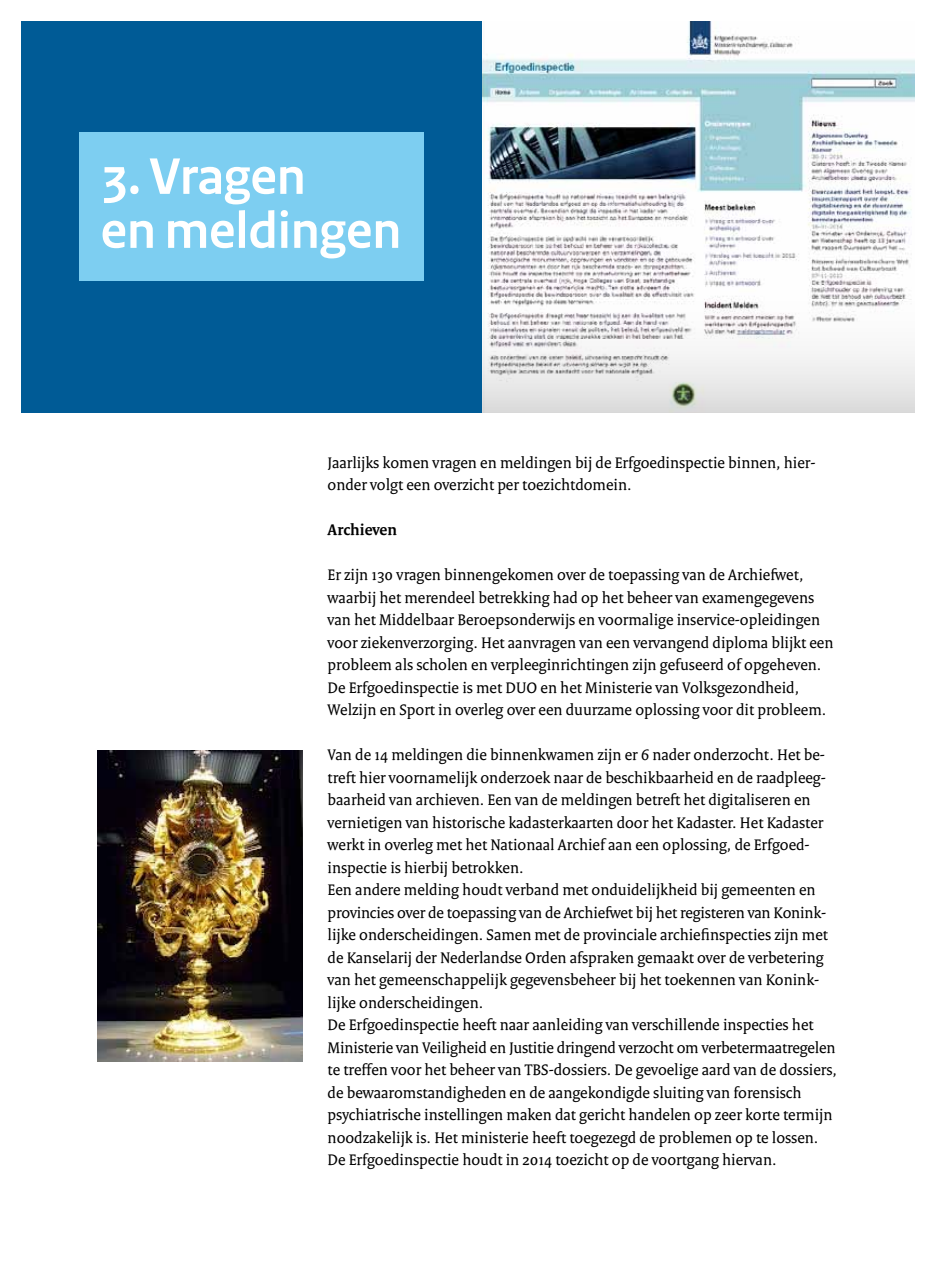
<style>
.page{position:relative;width:936px;height:1263px;background:#fff}
.page>*{position:absolute;margin:0;border:0;box-sizing:border-box;transform-origin:0 0}
.t1{font:700 54px/54px "Rijksoverheid Sans";color:#fff}
.t2{font:16.5px/22.5px "Rijksoverheid Serif";color:#000}
.t3{font:700 16.5px "Rijksoverheid Serif";color:#000}
</style>
<div class="page">
<svg style="left:482px;top:21px;width:432px;height:392px"></svg>
<img style="left:98px;top:751px;width:204px;height:310px">
<div style="left:21px;top:21px;width:461px;height:392px;background:#005b96"></div>
<div style="left:79px;top:132px;width:345px;height:149px;background:#7dcef1"></div>
<h1 class="t1" style="left:101px;top:150px;width:302px">3. Vragen<br>en meldingen</h1>
<p class="t2" style="left:327px;top:451px;width:489px">Jaarlijks komen vragen en meldingen bij de Erfgoedinspectie binnen, hier&shy;onder volgt een overzicht per toezichtdomein.</p>
<p class="t3" style="left:327px;top:520px;width:71px">Archieven</p>
<p class="t2" style="left:327px;top:563px;width:507px">Er zijn 130 vragen binnengekomen over de toepassing van de Archiefwet, waarbij het merendeel betrekking had op het beheer van examengegevens van het Middelbaar Beroepsonderwijs en voormalige inservice-opleidingen voor ziekenverzorging. Het aanvragen van een vervangend diploma blijkt een probleem als scholen en verpleeginrichtingen zijn gefuseerd of opgeheven.<br>De Erfgoedinspectie is met DUO en het Ministerie van Volksgezondheid, Welzijn en Sport in overleg over een duurzame oplossing voor dit probleem.</p>
<p class="t2" style="left:327px;top:743px;width:511px">Van de 14 meldingen die binnenkwamen zijn er 6 nader onderzocht. Het be&shy;treft hier voornamelijk onderzoek naar de beschikbaarheid en de raadpleeg&shy;baarheid van archieven. Een van de meldingen betreft het digitaliseren en vernietigen van historische kadasterkaarten door het Kadaster. Het Kadaster werkt in overleg met het Nationaal Archief aan een oplossing, de Erfgoed&shy;inspectie is hierbij betrokken.<br>Een andere melding houdt verband met onduidelijkheid bij gemeenten en provincies over de toepassing van de Archiefwet bij het registeren van Konink&shy;lijke onderscheidingen. Samen met de provinciale archiefinspecties zijn met de Kanselarij der Nederlandse Orden afspraken gemaakt over de verbetering van het gemeenschappelijk gegevensbeheer bij het toekennen van Konink&shy;lijke onderscheidingen.<br>De Erfgoedinspectie heeft naar aanleiding van verschillende inspecties het Ministerie van Veiligheid en Justitie dringend verzocht om verbetermaatregelen te treffen voor het beheer van TBS-dossiers. De gevoelige aard van de dossiers, de bewaaromstandigheden en de aangekondigde sluiting van forensisch psychiatrische instellingen maken dat gericht handelen op zeer korte termijn noodzakelijk is. Het ministerie heeft toegezegd de problemen op te lossen.<br>De Erfgoedinspectie houdt in 2014 toezicht op de voortgang hiervan.</p>
</div>
